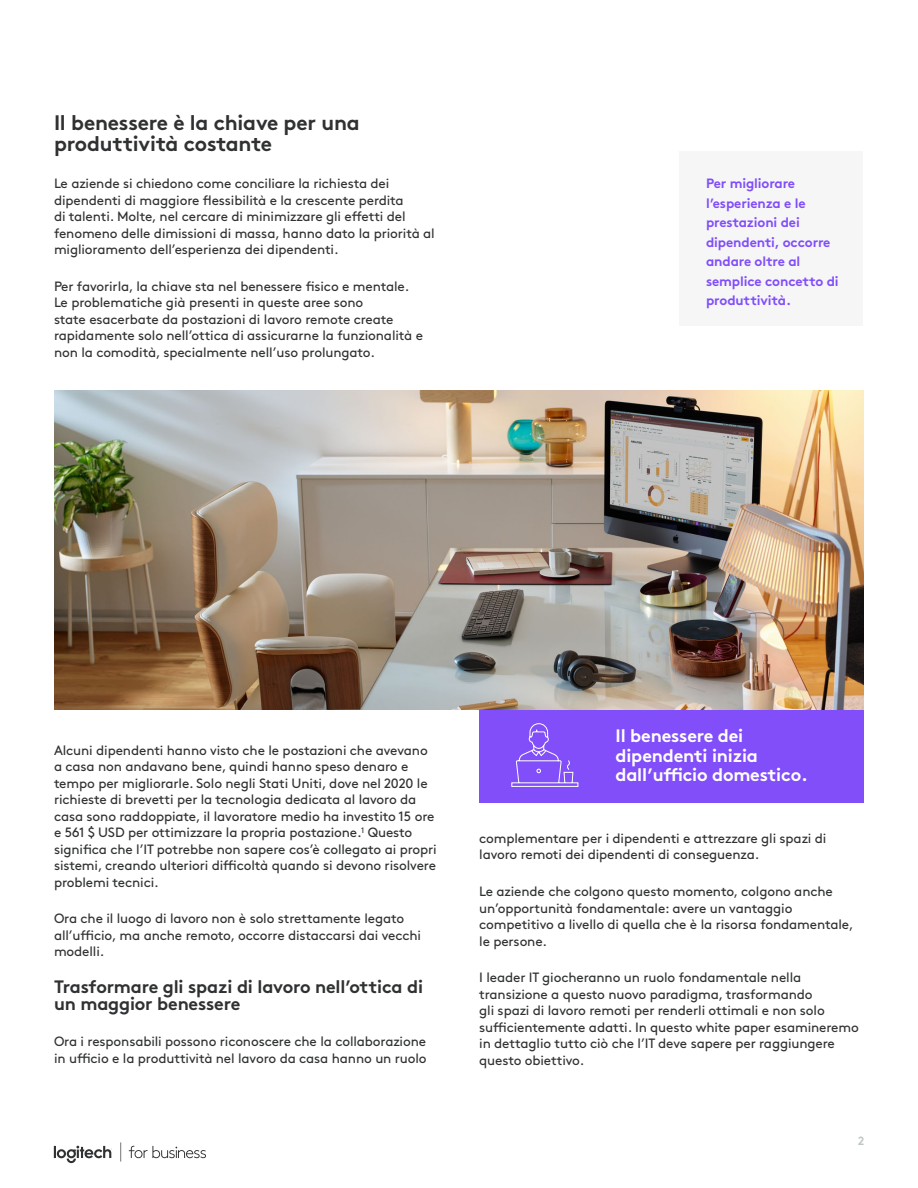
<style>
.page{position:relative;width:918px;height:1188px;background:#fff}
.page>*{position:absolute;margin:0;border:0;box-sizing:border-box;transform-origin:0 0}
.t1{font:700 21px/21px "Brown Pro";letter-spacing:-.01em;color:#2f3132}
.t2{font:700 18px/16.5px "Brown Pro";letter-spacing:-.01em;color:#2f3132}
.t3{font:700 18px/19.5px "Brown Pro";letter-spacing:-.01em;color:#fff}
.t4{font:13.5px/16.5px "Brown Pro";letter-spacing:-.01em;color:#2f3132}
.t5{font:700 13.5px/19.5px "Brown Pro";letter-spacing:-.01em;color:#814efa}
.t6{font:700 12px "Brown Pro";color:#c3c6c8}
</style>
<div class="page">
<svg style="left:54px;top:1142px;width:152px;height:21px"></svg>
<div style="left:680px;top:151px;width:183px;height:175px;background:#f6f6f7"></div>
<img style="left:54px;top:390px;width:809px;height:319px">
<div style="left:479px;top:710px;width:385px;height:92px;background:#814efa"></div>
<svg style="left:511px;top:723px;width:68px;height:64px"></svg>
<h1 class="t1" style="left:54px;top:110px;width:307px">Il benessere è la chiave per una produttività costante</h1>
<p class="t4" style="left:54px;top:174px;width:382px">Le aziende si chiedono come conciliare la richiesta dei dipendenti di maggiore flessibilità e la crescente perdita<br>di talenti. Molte, nel cercare di minimizzare gli effetti del fenomeno delle dimissioni di massa, hanno dato la priorità al miglioramento dell’esperienza dei dipendenti.</p>
<p class="t4" style="left:54px;top:277px;width:371px">Per favorirla, la chiave sta nel benessere fisico e mentale.<br>Le problematiche già presenti in queste aree sono<br>state esacerbate da postazioni di lavoro remote create rapidamente solo nell’ottica di assicurarne la funzionalità e non la comodità, specialmente nell’uso prolungato.</p>
<p class="t5" style="left:706px;top:173px;width:134px">Per migliorare l’esperienza e le prestazioni dei dipendenti, occorre andare oltre al semplice concetto di produttività.</p>
<p class="t4" style="left:54px;top:740px;width:384px">Alcuni dipendenti hanno visto che le postazioni che avevano a casa non andavano bene, quindi hanno speso denaro e tempo per migliorarle. Solo negli Stati Uniti, dove nel 2020 le richieste di brevetti per la tecnologia dedicata al lavoro da casa sono raddoppiate, il lavoratore medio ha investito 15 ore e 561 $ USD per ottimizzare la propria postazione.<sup>1</sup> Questo significa che l’IT potrebbe non sapere cos’è collegato ai propri sistemi, creando ulteriori difficoltà quando si devono risolvere problemi tecnici.</p>
<p class="t4" style="left:54px;top:909px;width:369px">Ora che il luogo di lavoro non è solo strettamente legato all’ufficio, ma anche remoto, occorre distaccarsi dai vecchi modelli.</p>
<h2 class="t2" style="left:54px;top:977px;width:371px">Trasformare gli spazi di lavoro nell’ottica di un maggior benessere</h2>
<p class="t4" style="left:54px;top:1032px;width:374px">Ora i responsabili possono riconoscere che la collaborazione in ufficio e la produttività nel lavoro da casa hanno un ruolo</p>
<h2 class="t3" style="left:616px;top:724px;width:194px">Il benessere dei dipendenti inizia dall’ufficio domestico.</h2>
<p class="t4" style="left:479px;top:829px;width:349px">complementare per i dipendenti e attrezzare gli spazi di lavoro remoti dei dipendenti di conseguenza.</p>
<p class="t4" style="left:479px;top:882px;width:376px">Le aziende che colgono questo momento, colgono anche un’opportunità fondamentale: avere un vantaggio competitivo a livello di quella che è la risorsa fondamentale, le persone.</p>
<p class="t4" style="left:479px;top:968px;width:381px">I leader IT giocheranno un ruolo fondamentale nella transizione a questo nuovo paradigma, trasformando<br>gli spazi di lavoro remoti per renderli ottimali e non solo sufficientemente adatti. In questo white paper esamineremo in dettaglio tutto ciò che l’IT deve sapere per raggiungere questo obiettivo.</p>
<p class="t6" style="left:858px;top:1131px;width:8px">2</p>
</div>
